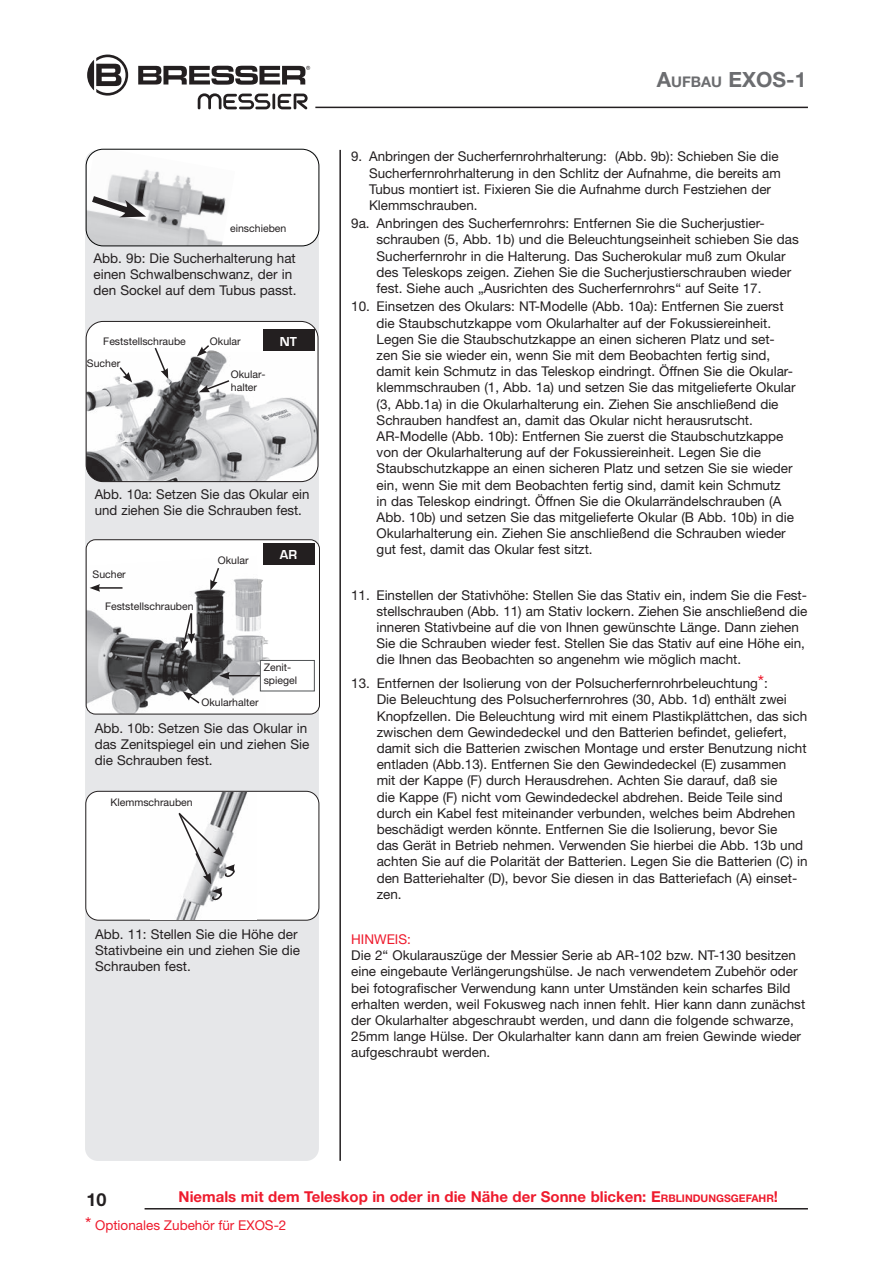
<style>
.page{position:relative;width:893px;height:1263px;background:#fff}
.page>*{position:absolute;margin:0;border:0;box-sizing:border-box;transform-origin:0 0}
.Kolumnentitel{font:700 21px "Helvetica Neue LT Std";color:#6c6d70}
.t1{font:700 18px "Helvetica Neue LT Std";color:#231f20}
.t2{font:700 15px "Helvetica Neue LT Std";color:#ee1b2d}
.Aufführungen_a____us{font:13.5px/16.2px "Helvetica Neue LT Std";color:#231f20}
.Hinweis_GS{font:13.5px/16.2px "Helvetica Neue LT Std";color:#231f20}
.BU{font:13.5px/16.2px "Helvetica Neue LT Std";color:#231f20}
.t3{font:13.5px "Helvetica Neue LT Std";color:#ee1b2d}
.t4{font:700 13.5px "Eurostile";color:#fff}
.Bildbeschreibung__kl{font:10.5px "Helvetica Neue LT Std";color:#231f20}
.s1{font-size:14.7px}
.s2{font-size:18px;color:#ee1b2d}
.s3{color:#ee1b2d}
.s4{font-style:inherit}
.s5{font-size:10.5px}
.s6{font-size:18px}
</style>
<div class="page">
<hr style="left:145px;top:1208px;width:663px;height:1px;background:#231f20">
<hr style="left:339px;top:150px;width:2px;height:1011px;background:#231f20">
<hr style="left:315px;top:107px;width:493px;height:1px;background:#231f20">
<hr style="left:272px;top:94px;width:3px;height:15px;background:#231f20">
<svg style="left:198px;top:93px;width:72px;height:16px"></svg>
<svg style="left:278px;top:94px;width:30px;height:16px"></svg>
<svg style="left:138px;top:66px;width:172px;height:19px"></svg>
<svg style="left:87px;top:55px;width:41px;height:41px"></svg>
<div style="left:85px;top:150px;width:234px;height:1011px;background:#e6e7e9;border-radius:13px"></div>
<div style="left:86px;top:791px;width:233px;height:129px;background:#fff;border-radius:13px"></div>
<div style="left:85px;top:791px;width:234px;height:129px;border:1px solid #231f20;border-radius:13px"></div>
<img style="left:150px;top:792px;width:107px;height:127px">
<svg style="left:177px;top:811px;width:58px;height:89px"></svg>
<div style="left:86px;top:149px;width:233px;height:97px;background:#fff;border-radius:17px"></div>
<img style="left:86px;top:149px;width:140px;height:97px">
<div style="left:86px;top:149px;width:233px;height:97px;border:1px solid #030505;border-radius:17px"></div>
<svg style="left:85px;top:191px;width:61px;height:29px"></svg>
<div style="left:86px;top:321px;width:232px;height:161px;background:#fff;border-radius:17px"></div>
<img style="left:86px;top:327px;width:232px;height:155px">
<div style="left:86px;top:321px;width:232px;height:161px;border:1px solid #231f20;border-radius:17px"></div>
<img style="left:86px;top:541px;width:233px;height:173px">
<div style="left:86px;top:539px;width:234px;height:175px;border:1px solid #231f20;border-radius:9px"></div>
<svg style="left:210px;top:566px;width:10px;height:24px"></svg>
<svg style="left:183px;top:691px;width:18px;height:14px"></svg>
<div style="left:260px;top:660px;width:54px;height:31px;background:#fff"></div>
<div style="left:260px;top:660px;width:55px;height:31px;border:1px solid #4f5254"></div>
<hr style="left:227px;top:675px;width:33px;height:1px;background:#231f20">
<svg style="left:219px;top:672px;width:11px;height:7px"></svg>
<svg style="left:181px;top:612px;width:14px;height:39px"></svg>
<hr style="left:98px;top:587px;width:25px;height:2px;background:#231f20">
<svg style="left:90px;top:584px;width:10px;height:8px"></svg>
<div style="left:263px;top:543px;width:51px;height:21px;background:#231f20"></div>
<svg style="left:197px;top:344px;width:14px;height:12px"></svg>
<svg style="left:199px;top:379px;width:32px;height:13px"></svg>
<svg style="left:153px;top:346px;width:15px;height:33px"></svg>
<div style="left:263px;top:330px;width:51px;height:21px;background:#231f20"></div>
<svg style="left:118px;top:365px;width:14px;height:17px"></svg>
<p class="Bildbeschreibung__kl" style="left:230px;top:222px;width:58px">einschieben</p>
<p class="BU" style="left:94px;top:250px;width:204px">Abb. 9b: Die Sucherhalterung hat einen Schwalbenschwanz, der in den Sockel auf dem Tubus passt.</p>
<p class="Bildbeschreibung__kl" style="left:103px;top:335px;width:84px">Feststellschraube</p>
<p class="t4" style="left:280px;top:332px;width:19px">NT</p>
<p class="Bildbeschreibung__kl" style="left:87px;top:357px;width:35px">Sucher</p>
<p class="Bildbeschreibung__kl" style="left:210px;top:335px;width:32px">Okular</p>
<p class="Bildbeschreibung__kl" style="left:231px;top:368px;width:36px">Okular-</p>
<p class="Bildbeschreibung__kl" style="left:231px;top:381px;width:28px">halter</p>
<p class="BU" style="left:95px;top:486px;width:216px">Abb. 10a: Setzen Sie das Okular ein und ziehen Sie die Schrauben fest.</p>
<p class="Bildbeschreibung__kl" style="left:93px;top:568px;width:35px">Sucher</p>
<p class="Bildbeschreibung__kl" style="left:105px;top:600px;width:90px">Feststellschrauben</p>
<p class="Bildbeschreibung__kl" style="left:218px;top:553px;width:32px">Okular</p>
<p class="t4" style="left:280px;top:545px;width:19px">AR</p>
<p class="Bildbeschreibung__kl" style="left:264px;top:661px;width:29px">Zenit-</p>
<p class="Bildbeschreibung__kl" style="left:264px;top:674px;width:35px">spiegel</p>
<p class="Bildbeschreibung__kl" style="left:202px;top:696px;width:58px">Okularhalter</p>
<p class="BU" style="left:95px;top:720px;width:216px">Abb. 10b: Setzen Sie das Okular in das Zenitspiegel ein und ziehen Sie die Schrauben fest.</p>
<p class="Bildbeschreibung__kl" style="left:110px;top:796px;width:84px">Klemmschrauben</p>
<p class="BU" style="left:95px;top:925px;width:206px">Abb. 11: Stellen Sie die Höhe der<br>Stativbeine ein und ziehen Sie die<br>Schrauben fest.</p>
<p class="Kolumnentitel" style="left:657px;top:66px;width:151px">A<span class="s1">UFBAU</span> EXOS-1</p>
<p class="Aufführungen_a____us" style="left:369px;top:148px;width:413px;text-indent:-18px">9. Anbringen der Sucherfernrohrhalterung: (Abb. 9b): Schieben Sie die Sucherfernrohrhalterung in den Schlitz der Aufnahme, die bereits am Tubus montiert ist. Fixieren Sie die Aufnahme durch Festziehen der Klemmschrauben.</p>
<p class="Aufführungen_a____us" style="left:376px;top:215px;width:424px;text-indent:-25px">9a. Anbringen des Sucherfernrohrs: Entfernen Sie die Sucherjustier&shy;schrauben (5, Abb. 1b) und die Beleuchtungseinheit schieben Sie das Sucherfernrohr in die Halterung. Das Sucherokular muß zum Okular des Teleskops zeigen. Ziehen Sie die Sucherjustierschrauben wieder fest. Siehe auch „Ausrichten des Sucherfernrohrs“ auf Seite 17.</p>
<p class="Aufführungen_a____us" style="left:377px;top:298px;width:420px;text-indent:-25px">10. Einsetzen des Okulars: NT-Modelle (Abb. 10a): Entfernen Sie zuerst die Staubschutzkappe vom Okularhalter auf der Fokussiereinheit.<br>Legen Sie die Staubschutzkappe an einen sicheren Platz und set&shy;zen Sie sie wieder ein, wenn Sie mit dem Beobachten fertig sind, damit kein Schmutz in das Teleskop eindringt. Öffnen Sie die Okular&shy;klemmschrauben (1, Abb. 1a) und setzen Sie das mitgelieferte Okular (3, Abb.1a) in die Okularhalterung ein. Ziehen Sie anschließend die Schrauben handfest an, damit das Okular nicht herausrutscht.<br>AR-Modelle (Abb. 10b): Entfernen Sie zuerst die Staubschutzkappe von der Okularhalterung auf der Fokussiereinheit. Legen Sie die Staubschutzkappe an einen sicheren Platz und setzen Sie sie wieder ein, wenn Sie mit dem Beobachten fertig sind, damit kein Schmutz<br>in das Teleskop eindringt. Öffnen Sie die Okularrändelschrauben (A Abb. 10b) und setzen Sie das mitgelieferte Okular (B Abb. 10b) in die Okularhalterung ein. Ziehen Sie anschließend die Schrauben wieder gut fest, damit das Okular fest sitzt.</p>
<p class="Aufführungen_a____us" style="left:376px;top:586px;width:432px;text-indent:-25px">11. Einstellen der Stativhöhe: Stellen Sie das Stativ ein, indem Sie die Fest&shy;stellschrauben (Abb. 11) am Stativ lockern. Ziehen Sie anschließend die inneren Stativbeine auf die von Ihnen gewünschte Länge. Dann ziehen Sie die Schrauben wieder fest. Stellen Sie das Stativ auf eine Höhe ein, die Ihnen das Beobachten so angenehm wie möglich macht.</p>
<p class="Aufführungen_a____us" style="left:377px;top:675px;width:432px;text-indent:-26px">13. Entfernen der Isolierung von der Polsucherfernrohrbeleuchtung<span class="s2">*</span>:<br>Die Beleuchtung des Polsucherfernrohres (30, Abb. 1d) enthält zwei Knopfzellen. Die Beleuchtung wird mit einem Plastikplättchen, das sich zwischen dem Gewindedeckel und den Batterien befindet, geliefert, damit sich die Batterien zwischen Montage und erster Benutzung nicht entladen (Abb.13). Entfernen Sie den Gewindedeckel (E) zusammen mit der Kappe (F) durch Herausdrehen. Achten Sie darauf, daß sie<br>die Kappe (F) nicht vom Gewindedeckel abdrehen. Beide Teile sind durch ein Kabel fest miteinander verbunden, welches beim Abdrehen beschädigt werden könnte. Entfernen Sie die Isolierung, bevor Sie<br>das Gerät in Betrieb nehmen. Verwenden Sie hierbei die Abb. 13b und achten Sie auf die Polarität der Batterien. Legen Sie die Batterien (C) in den Batteriehalter (D), bevor Sie diesen in das Batteriefach (A) einset&shy;zen.</p>
<p class="Hinweis_GS" style="left:351px;top:931px;width:456px"><span class="s3">HINWEIS:<br></span>Die 2“ Okularauszüge der Messier Serie ab AR-102 bzw. NT-130 besitzen eine eingebaute Verlängerungshülse. Je nach verwendetem Zubehör oder bei fotografischer Verwendung kann unter Umständen kein scharfes Bild erhalten werden, weil Fokusweg nach innen fehlt. Hier kann dann zunächst der Okularhalter abgeschraubt werden, und dann die folgende schwarze, 25mm lange Hülse. Der Okularhalter kann dann am freien Gewinde wieder aufgeschraubt werden.</p>
<h2 class="t1" style="left:87px;top:1188px;width:22px">10</h2>
<p class="t2" style="left:179px;top:1187px;width:601px">Niemals mit dem Teleskop in oder in die Nähe der Sonne blicken: <span class="s4">E</span><span class="s5">RBLINDUNGSGEFAHR</span><span class="s4">!</span></p>
<p class="t3" style="left:85px;top:1217px;width:203px"><span class="s6">*</span> Optionales Zubehör für EXOS-2</p>
</div>
